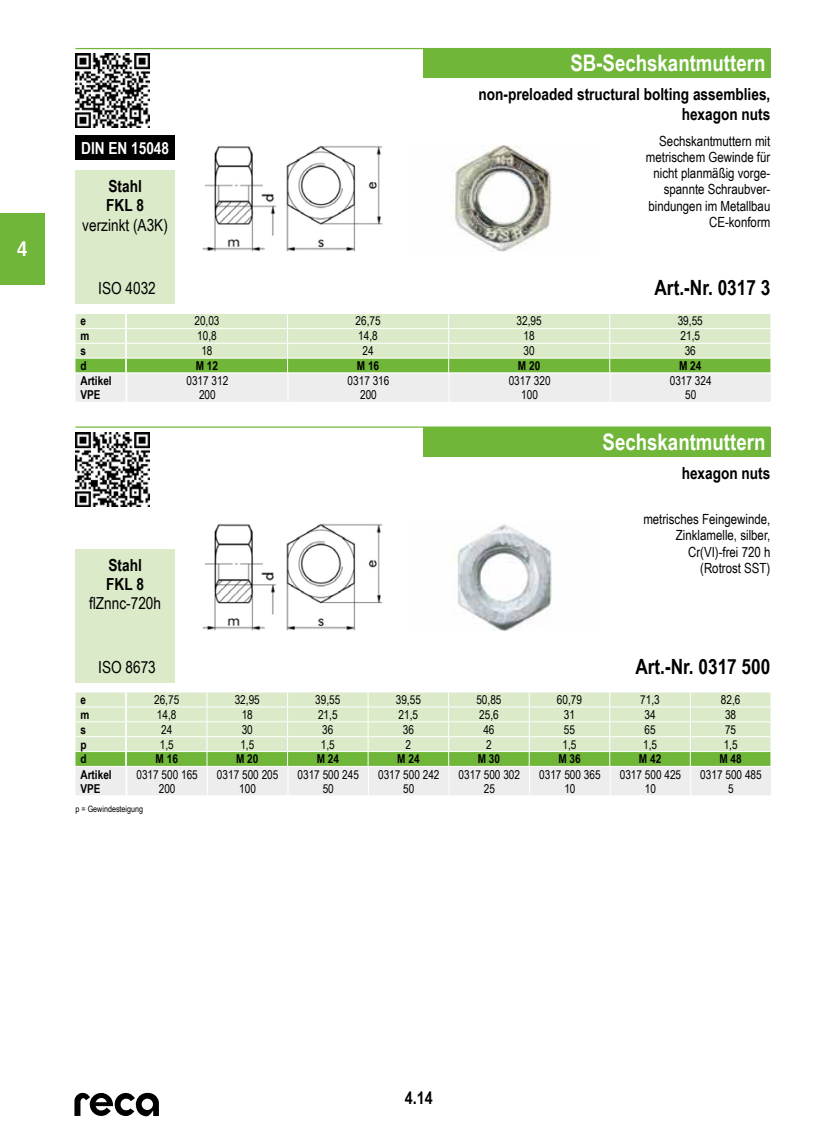
<style>
.page{position:relative;width:819px;height:1141px;background:#fff}
.page>*{position:absolute;margin:0;border:0;box-sizing:border-box;transform-origin:0 0}
.t1{font:700 22.75px "Arial Narrow";color:#fff}
.t2{font:700 21px "Arial Narrow";color:#000}
.t3{font:700 condensed 21px "Frutiger LT Pro";color:#fff}
.t4{font:700 17.5px "Arial Narrow";color:#000}
.t5{font:700 16.62px/19.2px "Arial Narrow";color:#000}
.t6{font:16.62px "Arial Narrow";color:#000}
.t7{font:700 16.62px "Arial Narrow";color:#fff}
.t8{font:14px/16.3px "Arial Narrow";color:#000;text-align:right}
.t9{font:12.25px/14px "Arial Narrow";color:#000;text-align:center}
.t10{font:700 12.25px/14px "Arial Narrow";color:#000}
.t11{font:8.75px "Arial Narrow";color:#000}
</style>
<div class="page">
<div style="left:0;top:214px;width:45px;height:71px;background:#6fb639"></div>
<svg style="left:74px;top:1093px;width:85px;height:23px"></svg>
<hr style="left:75px;top:48px;width:695px;height:1px;background:#6fb639">
<div style="left:423px;top:49px;width:347px;height:29px;background:#6fb639"></div>
<img style="left:75px;top:54px;width:75px;height:74px">
<img style="left:452px;top:145px;width:100px;height:107px">
<img style="left:202px;top:145px;width:181px;height:107px">
<div style="left:75px;top:135px;width:100px;height:25px;background:#000"></div>
<div style="left:75px;top:170px;width:100px;height:134px;background:#dbeac8"></div>
<svg style="left:75px;top:314px;width:695px;height:88px;background:#d1e4c0"></svg>
<hr style="left:75px;top:373px;width:51px;height:1px;background:#fff">
<hr style="left:126px;top:373px;width:162px;height:1px;background:#fff">
<hr style="left:288px;top:373px;width:161px;height:1px;background:#fff">
<hr style="left:449px;top:373px;width:161px;height:1px;background:#fff">
<hr style="left:610px;top:373px;width:160px;height:1px;background:#fff">
<hr style="left:75px;top:426px;width:695px;height:2px;background:#6fb639">
<div style="left:423px;top:427px;width:347px;height:30px;background:#6fb639"></div>
<img style="left:75px;top:432px;width:75px;height:74px">
<img style="left:457px;top:524px;width:95px;height:106px">
<img style="left:202px;top:524px;width:181px;height:106px">
<div style="left:75px;top:549px;width:100px;height:134px;background:#dbeac8"></div>
<svg style="left:75px;top:692px;width:695px;height:103px;background:#d3e4c1"></svg>
<hr style="left:75px;top:766px;width:51px;height:1px;background:#fff">
<hr style="left:126px;top:766px;width:81px;height:1px;background:#fff">
<hr style="left:207px;top:766px;width:81px;height:1px;background:#fff">
<hr style="left:288px;top:766px;width:80px;height:1px;background:#fff">
<hr style="left:368px;top:766px;width:81px;height:1px;background:#fff">
<hr style="left:449px;top:766px;width:80px;height:1px;background:#fff">
<hr style="left:529px;top:766px;width:81px;height:1px;background:#fff">
<hr style="left:610px;top:766px;width:80px;height:1px;background:#fff">
<hr style="left:690px;top:766px;width:80px;height:1px;background:#fff">
<h2 class="t3" style="left:17px;top:236px;width:12px">4</h2>
<h1 class="t1" style="left:570px;top:46px;width:196px">SB-Sechskantmuttern</h1>
<h3 class="t7" style="left:81px;top:135px;width:89px">DIN EN 15048</h3>
<h3 class="t5" style="left:106px;top:176px;width:39px">Stahl<br>FKL 8</h3>
<h3 class="t6" style="left:82px;top:213px;width:87px">verzinkt (A3K)</h3>
<h3 class="t6" style="left:98px;top:276px;width:59px">ISO 4032</h3>
<h3 class="t5" style="left:478px;top:84px;width:293px;text-align:right">non-preloaded structural bolting assemblies, hexagon nuts</h3>
<p class="t8" style="left:646px;top:132px;width:126px">Sechskantmuttern mit metrischem Gewinde für nicht planmäßig vorge&shy;spannte Schraubver&shy;bindungen im Metallbau<br>CE-konform</p>
<h2 class="t2" style="left:654px;top:272px;width:117px">Art.-Nr. 0317 3</h2>
<p class="t10" style="left:80px;top:314px;width:7px">e</p>
<p class="t9" style="left:194px;top:314px;width:27px">20,03</p>
<p class="t9" style="left:355px;top:314px;width:27px">26,75</p>
<p class="t9" style="left:516px;top:314px;width:27px">32,95</p>
<p class="t9" style="left:677px;top:314px;width:27px">39,55</p>
<p class="t10" style="left:80px;top:328px;width:10px">m</p>
<p class="t9" style="left:197px;top:329px;width:21px">10,8</p>
<p class="t9" style="left:358px;top:329px;width:21px">14,8</p>
<p class="t9" style="left:523px;top:329px;width:13px">18</p>
<p class="t9" style="left:680px;top:329px;width:21px">21,5</p>
<p class="t10" style="left:80px;top:343px;width:7px">s</p>
<p class="t9" style="left:201px;top:343px;width:13px">18</p>
<p class="t9" style="left:362px;top:343px;width:13px">24</p>
<p class="t9" style="left:523px;top:343px;width:13px">30</p>
<p class="t9" style="left:684px;top:343px;width:13px">36</p>
<p class="t10" style="left:80px;top:358px;width:8px">d</p>
<p class="t10" style="left:196px;top:358px;width:24px">M 12</p>
<p class="t10" style="left:357px;top:358px;width:24px">M 16</p>
<p class="t10" style="left:518px;top:358px;width:24px">M 20</p>
<p class="t10" style="left:679px;top:358px;width:24px">M 24</p>
<p class="t10" style="left:80px;top:373px;width:33px">Artikel<br>VPE</p>
<p class="t9" style="left:186px;top:373px;width:43px">0317 312<br>200</p>
<p class="t9" style="left:347px;top:373px;width:43px">0317 316<br>200</p>
<p class="t9" style="left:508px;top:373px;width:43px">0317 320<br>100</p>
<p class="t9" style="left:669px;top:373px;width:43px">0317 324<br>50</p>
<h1 class="t1" style="left:602px;top:425px;width:164px">Sechskantmuttern</h1>
<h3 class="t5" style="left:106px;top:554px;width:39px">Stahl<br>FKL 8</h3>
<h3 class="t6" style="left:89px;top:591px;width:73px">flZnnc-720h</h3>
<h3 class="t6" style="left:98px;top:655px;width:59px">ISO 8673</h3>
<h3 class="t5" style="left:681px;top:463px;width:90px">hexagon nuts</h3>
<p class="t8" style="left:643px;top:510px;width:128px">metrisches Feingewinde,<br>Zinklamelle, silber,<br>Cr(VI)-frei 720 h<br>(Rotrost SST)</p>
<h2 class="t2" style="left:635px;top:651px;width:136px">Art.-Nr. 0317 500</h2>
<p class="t10" style="left:80px;top:692px;width:7px">e</p>
<p class="t9" style="left:154px;top:692px;width:27px">26,75</p>
<p class="t9" style="left:235px;top:692px;width:27px">32,95</p>
<p class="t9" style="left:315px;top:692px;width:27px">39,55</p>
<p class="t9" style="left:396px;top:692px;width:27px">39,55</p>
<p class="t9" style="left:476px;top:692px;width:27px">50,85</p>
<p class="t9" style="left:557px;top:692px;width:27px">60,79</p>
<p class="t9" style="left:640px;top:692px;width:21px">71,3</p>
<p class="t9" style="left:720px;top:692px;width:21px">82,6</p>
<p class="t10" style="left:80px;top:707px;width:10px">m</p>
<p class="t9" style="left:157px;top:707px;width:21px">14,8</p>
<p class="t9" style="left:242px;top:707px;width:13px">18</p>
<p class="t9" style="left:318px;top:707px;width:21px">21,5</p>
<p class="t9" style="left:398px;top:707px;width:21px">21,5</p>
<p class="t9" style="left:479px;top:707px;width:21px">25,6</p>
<p class="t9" style="left:564px;top:707px;width:13px">31</p>
<p class="t9" style="left:644px;top:707px;width:13px">34</p>
<p class="t9" style="left:725px;top:707px;width:13px">38</p>
<p class="t10" style="left:80px;top:722px;width:7px">s</p>
<p class="t9" style="left:161px;top:722px;width:13px">24</p>
<p class="t9" style="left:242px;top:722px;width:13px">30</p>
<p class="t9" style="left:322px;top:722px;width:13px">36</p>
<p class="t9" style="left:403px;top:722px;width:13px">36</p>
<p class="t9" style="left:483px;top:722px;width:13px">46</p>
<p class="t9" style="left:564px;top:722px;width:13px">55</p>
<p class="t9" style="left:644px;top:722px;width:13px">65</p>
<p class="t9" style="left:725px;top:722px;width:13px">75</p>
<p class="t10" style="left:80px;top:737px;width:8px">p</p>
<p class="t9" style="left:160px;top:737px;width:15px">1,5</p>
<p class="t9" style="left:240px;top:737px;width:15px">1,5</p>
<p class="t9" style="left:321px;top:737px;width:15px">1,5</p>
<p class="t9" style="left:405px;top:737px;width:7px">2</p>
<p class="t9" style="left:486px;top:737px;width:7px">2</p>
<p class="t9" style="left:562px;top:737px;width:15px">1,5</p>
<p class="t9" style="left:643px;top:737px;width:15px">1,5</p>
<p class="t9" style="left:723px;top:737px;width:15px">1,5</p>
<p class="t10" style="left:80px;top:752px;width:8px">d</p>
<p class="t10" style="left:156px;top:752px;width:24px">M 16</p>
<p class="t10" style="left:236px;top:752px;width:24px">M 20</p>
<p class="t10" style="left:317px;top:752px;width:24px">M 24</p>
<p class="t10" style="left:397px;top:752px;width:24px">M 24</p>
<p class="t10" style="left:478px;top:752px;width:24px">M 30</p>
<p class="t10" style="left:558px;top:752px;width:24px">M 36</p>
<p class="t10" style="left:639px;top:752px;width:24px">M 42</p>
<p class="t10" style="left:719px;top:752px;width:24px">M 48</p>
<p class="t10" style="left:80px;top:767px;width:33px">Artikel<br>VPE</p>
<p class="t9" style="left:136px;top:767px;width:63px">0317 500 165<br>200</p>
<p class="t9" style="left:217px;top:767px;width:63px">0317 500 205<br>100</p>
<p class="t9" style="left:297px;top:767px;width:63px">0317 500 245<br>50</p>
<p class="t9" style="left:378px;top:767px;width:63px">0317 500 242<br>50</p>
<p class="t9" style="left:458px;top:767px;width:63px">0317 500 302<br>25</p>
<p class="t9" style="left:539px;top:767px;width:63px">0317 500 365<br>10</p>
<p class="t9" style="left:619px;top:767px;width:63px">0317 500 425<br>10</p>
<p class="t9" style="left:700px;top:767px;width:63px">0317 500 485<br>5</p>
<p class="t11" style="left:75px;top:802px;width:69px">p = Gewindesteigung</p>
<h3 class="t4" style="left:405px;top:1085px;width:29px">4.14</h3>
</div>
